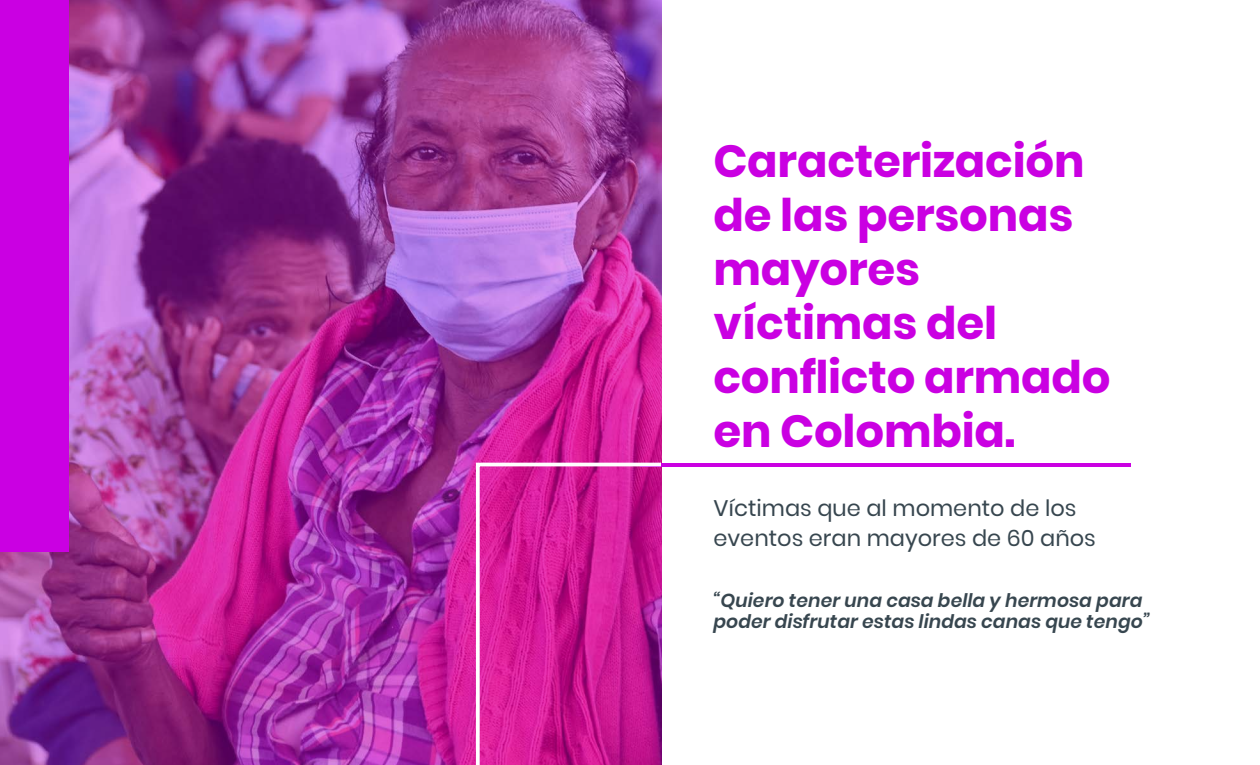
<style>
.page{position:relative;width:1260px;height:765px;background:#fff}
.page>*{position:absolute;margin:0;border:0;box-sizing:border-box;transform-origin:0 0}
.t1{font:700 45px/54px "Poppins";letter-spacing:-.005em;color:#ca00e2}
.t2{font:22.5px/30px "Poppins";color:#37464f}
.t3{font:italic 600 18.75px/21.2px "Poppins";letter-spacing:.005em;color:#37464f}
</style>
<div class="page">
<img style="left:0;top:0;width:661px;height:765px">
<div style="left:0;top:0;width:69px;height:552px;background:#ca00e2"></div>
<hr style="left:641px;top:463px;width:490px;height:4px;background:#ca00e2">
<svg style="left:474px;top:461px;width:188px;height:304px;background:#ce2197"></svg>
<h1 class="t1" style="left:713px;top:134px;width:399px">Caracterización de las personas mayores víctimas del conflicto armado en Colombia.</h1>
<p class="t2" style="left:713px;top:494px;width:384px">Víctimas que al momento de los eventos eran mayores de 60 años</p>
<p class="t3" style="left:713px;top:590px;width:438px">“Quiero tener una casa bella y hermosa para poder disfrutar estas lindas canas que tengo”</p>
</div>
